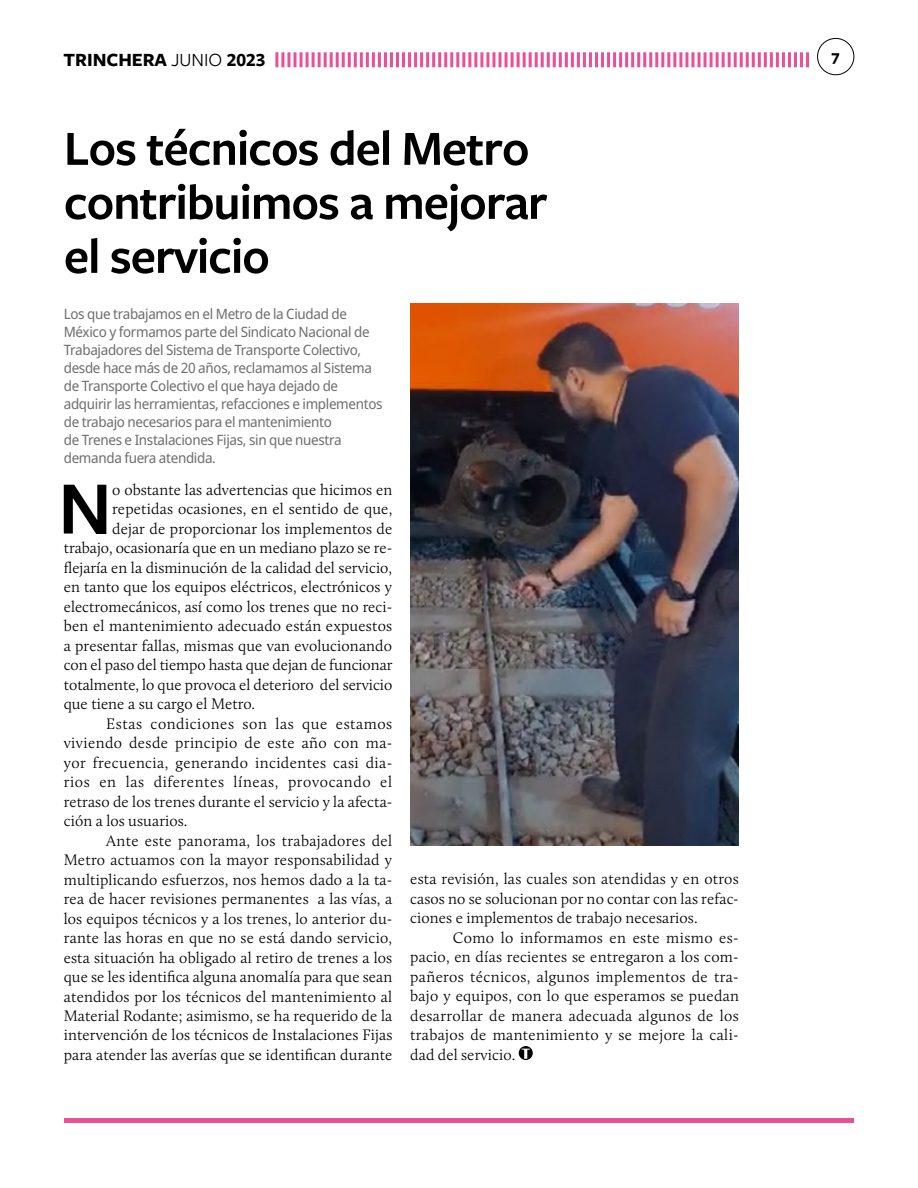
<style>
.page{position:relative;width:918px;height:1188px;background:#fff}
.page>*{position:absolute;margin:0;border:0;box-sizing:border-box;transform-origin:0 0}
.t1{font:600 78.15px "Freight Sans";color:#000}
.t2{font:600 51px/54px "Freight Sans";letter-spacing:-.025em;color:#000}
.t3{font:700 19.35px "Freight Sans";color:#000}
.t4{font:700 16.2px "Freight Sans";color:#000}
.t5{font:300 15.75px/19.5px "Calluna";letter-spacing:.005em;color:#000;text-align:justify}
.t6{font:300 15.75px "Calluna";letter-spacing:.025em;color:#000}
.t7{font:300 15.75px "Calluna";letter-spacing:.04em;color:#000}
.t8{font:300 15.75px "Calluna";letter-spacing:.035em;color:#000}
.t9{font:14.25px/18px "Noto Sans Display";letter-spacing:-.025em;color:#706f6f}
.s1{font-weight:400}
</style>
<div class="page">
<hr style="left:64px;top:1119px;width:790px;height:4px;background:#ea5096">
<div style="left:817px;top:38px;width:37px;height:37px;border:1px solid #000;border-radius:50%"></div>
<svg style="left:275px;top:52px;width:534px;height:15px"></svg>
<svg style="left:519px;top:1046px;width:14px;height:14px"></svg>
<img style="left:410px;top:304px;width:329px;height:542px">
<p class="t3" style="left:63px;top:47px;width:204px">TRINCHERA <span class="s1">JUNIO</span> 2023</p>
<p class="t4" style="left:832px;top:45px;width:10px">7</p>
<h2 class="t2" style="left:64px;top:119px;width:485px">Los técnicos del Metro contribuimos a mejorar el servicio</h2>
<p class="t9" style="left:64px;top:305px;width:320px">Los que trabajamos en el Metro de la Ciudad de México y formamos parte del Sindicato Nacional de Trabajadores del Sistema de Transporte Colectivo, desde hace más de 20 años, reclamamos al Sistema de Transporte Colectivo el que haya dejado de adquirir las herramientas, refacciones e implementos de trabajo necesarios para el mantenimiento<br>de Trenes e Instalaciones Fijas, sin que nuestra demanda fuera atendida.</p>
<h1 class="t1" style="left:58px;top:455px;width:55px">N</h1>
<p class="t5" style="left:112px;top:479px;width:282px">o obstante las advertencias que hicimos en</p>
<p class="t5" style="left:112px;top:499px;width:282px">repetidas ocasiones, en el sentido de que,</p>
<p class="t5" style="left:112px;top:518px;width:282px">dejar de proporcionar los implementos de</p>
<p class="t5" style="left:64px;top:538px;width:330px">trabajo, ocasionaría que en un mediano plazo se re-</p>
<p class="t5" style="left:64px;top:557px;width:330px">flejaría en la disminución de la calidad del servicio,</p>
<p class="t5" style="left:64px;top:577px;width:330px">en tanto que los equipos eléctricos, electrónicos y</p>
<p class="t5" style="left:64px;top:596px;width:330px">electromecánicos, así como los trenes que no reci-</p>
<p class="t5" style="left:64px;top:616px;width:330px">ben el mantenimiento adecuado están expuestos</p>
<p class="t5" style="left:64px;top:635px;width:330px">a presentar fallas, mismas que van evolucionando</p>
<p class="t5" style="left:64px;top:655px;width:330px">con el paso del tiempo hasta que dejan de funcionar</p>
<p class="t5" style="left:64px;top:674px;width:330px">totalmente, lo que provoca el deterioro del servicio</p>
<p class="t5" style="left:64px;top:694px;width:193px">que tiene a su cargo el Metro.</p>
<p class="t8" style="left:106px;top:714px;width:288px">Estas condiciones son las que estamos</p>
<p class="t6" style="left:64px;top:733px;width:330px">viviendo desde principio de este año con ma-</p>
<p class="t6" style="left:64px;top:753px;width:330px">yor frecuencia, generando incidentes casi dia-</p>
<p class="t7" style="left:64px;top:772px;width:330px">rios en las diferentes líneas, provocando el</p>
<p class="t5" style="left:64px;top:791px;width:330px">retraso de los trenes durante el servicio y la afecta-</p>
<p class="t5" style="left:64px;top:811px;width:125px">ción a los usuarios.</p>
<p class="t5" style="left:106px;top:830px;width:287px">Ante este panorama, los trabajadores del</p>
<p class="t5" style="left:64px;top:850px;width:330px">Metro actuamos con la mayor responsabilidad y</p>
<p class="t5" style="left:64px;top:869px;width:330px">multiplicando esfuerzos, nos hemos dado a la ta-</p>
<p class="t5" style="left:64px;top:889px;width:330px">rea de hacer revisiones permanentes a las vías, a</p>
<p class="t5" style="left:64px;top:908px;width:330px">los equipos técnicos y a los trenes, lo anterior du-</p>
<p class="t5" style="left:64px;top:928px;width:330px">rante las horas en que no se está dando servicio,</p>
<p class="t5" style="left:64px;top:947px;width:330px">esta situación ha obligado al retiro de trenes a los</p>
<p class="t5" style="left:64px;top:967px;width:330px">que se les identifica alguna anomalía para que sean</p>
<p class="t5" style="left:64px;top:986px;width:330px">atendidos por los técnicos del mantenimiento al</p>
<p class="t5" style="left:64px;top:1006px;width:330px">Material Rodante; asimismo, se ha requerido de la</p>
<p class="t5" style="left:64px;top:1025px;width:330px">intervención de los técnicos de Instalaciones Fijas</p>
<p class="t5" style="left:64px;top:1045px;width:330px">para atender las averías que se identifican durante</p>
<p class="t5" style="left:410px;top:869px;width:330px">esta revisión, las cuales son atendidas y en otros casos no se solucionan por no contar con las refac&shy;ciones e implementos de trabajo necesarios.</p>
<p class="t5" style="left:410px;top:928px;width:330px;text-indent:43px">Como lo informamos en este mismo es&shy;pacio, en días recientes se entregaron a los com&shy;pañeros técnicos, algunos implementos de tra&shy;bajo y equipos, con lo que esperamos se puedan desarrollar de manera adecuada algunos de los trabajos de mantenimiento y se mejore la cali&shy;dad del servicio.</p>
</div>
